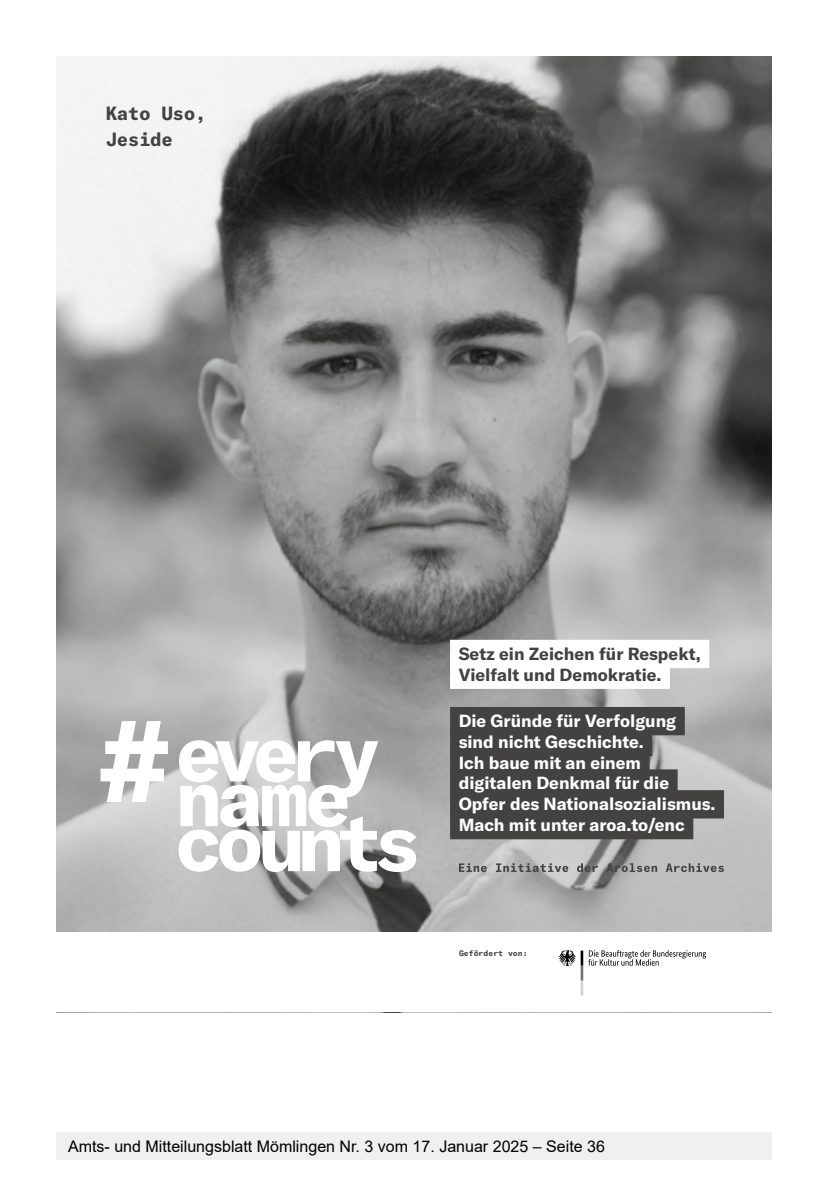
<style>
.page{position:relative;width:840px;height:1191px;background:#fff}
.page>*{position:absolute;margin:0;border:0;box-sizing:border-box;transform-origin:0 0}
.t1{font:700 18.8px/25.6px "GT America Mono";letter-spacing:-.03em;color:#434241}
.t2{font:700 17.4px/20.8px "GT America";color:#fff}
.t3{font:700 17.4px/20.8px "GT America";color:#434241}
.t4{font:16px "Arial";color:#000}
.t5{font:700 8px "GT America Mono";color:#434241}
</style>
<div class="page">
<img style="left:57px;top:57px;width:714px;height:875px">
<svg style="left:100px;top:721px;width:68px;height:81px"></svg>
<svg style="left:178px;top:740px;width:238px;height:132px"></svg>
<svg style="left:558px;top:950px;width:147px;height:45px"></svg>
<div style="left:450px;top:640px;width:258px;height:28px;background:#fff"></div>
<div style="left:450px;top:660px;width:219px;height:29px;background:#fff"></div>
<div style="left:450px;top:707px;width:234px;height:28px;background:#434241"></div>
<div style="left:450px;top:728px;width:202px;height:28px;background:#434241"></div>
<div style="left:450px;top:748px;width:199px;height:29px;background:#434241"></div>
<div style="left:450px;top:769px;width:227px;height:28px;background:#434241"></div>
<div style="left:450px;top:790px;width:273px;height:28px;background:#434241"></div>
<div style="left:450px;top:811px;width:243px;height:28px;background:#434241"></div>
<svg style="left:458px;top:863px;width:28px;height:9px"></svg>
<svg style="left:495px;top:863px;width:73px;height:9px"></svg>
<svg style="left:576px;top:863px;width:21px;height:9px"></svg>
<svg style="left:606px;top:863px;width:50px;height:9px"></svg>
<svg style="left:665px;top:863px;width:58px;height:9px"></svg>
<div style="left:57px;top:1132px;width:714px;height:27px;background:#f0f0f0"></div>
<p class="t1" style="left:106px;top:101px;width:102px">Kato Uso,<br>Jeside</p>
<p class="t3" style="left:458px;top:643px;width:243px">Setz ein Zeichen für Respekt,<br>Vielfalt und Demokratie.</p>
<p class="t2" style="left:458px;top:710px;width:258px">Die Gründe für Verfolgung sind nicht Geschichte.<br>Ich baue mit an einem digitalen Denkmal für die<br>Opfer des Nationalsozialismus.<br>Mach mit unter aroa.to/enc</p>
<p class="t5" style="left:458px;top:949px;width:70px">Gefördert von:</p>
<p class="t4" style="left:68px;top:1135px;width:538px">Amts- und Mitteilungsblatt Mömlingen Nr. 3 vom 17. Januar 2025 – Seite 36</p>
</div>
